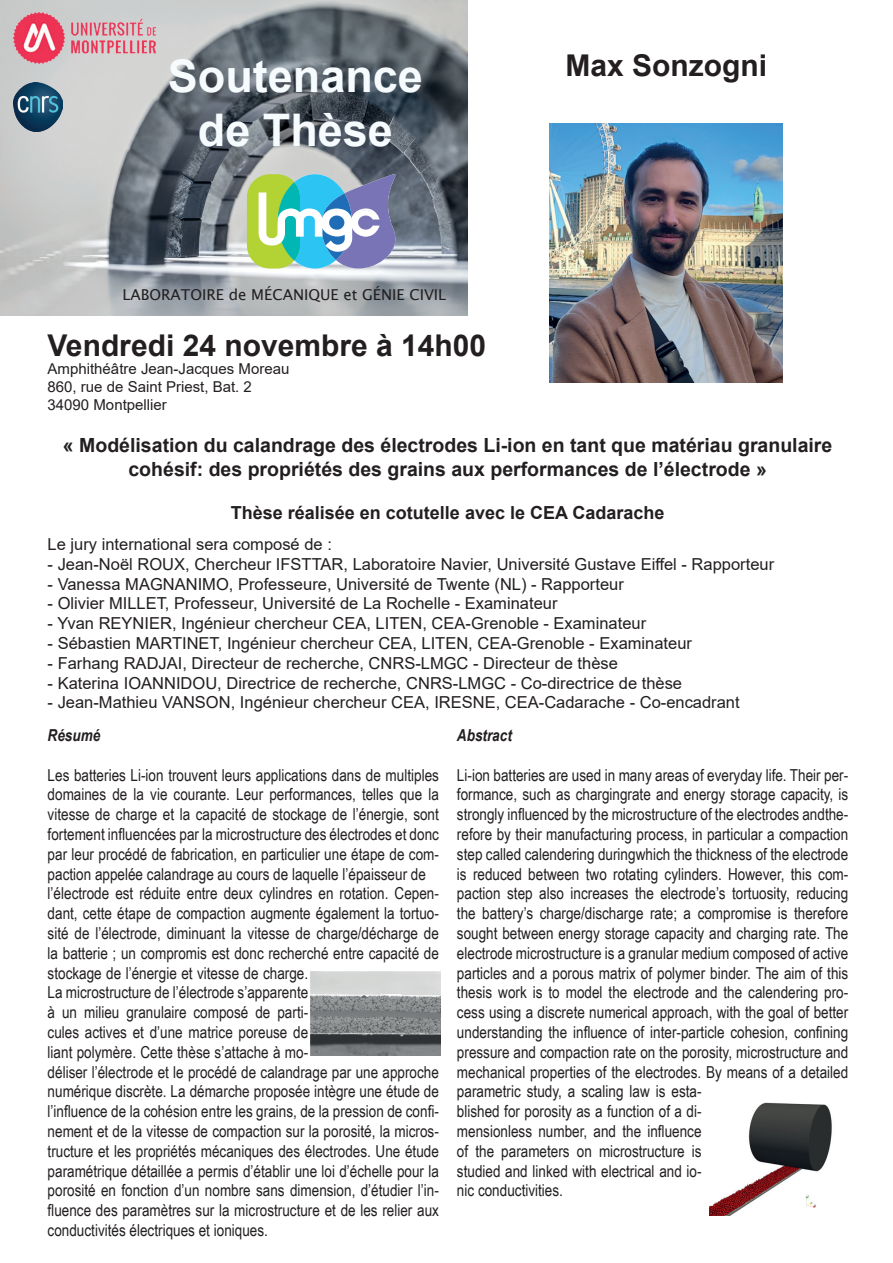
<style>
.page{position:relative;width:893px;height:1263px;background:#fff}
.page>*{position:absolute;margin:0;border:0;box-sizing:border-box;transform-origin:0 0}
.t1{font:700 45px/54px "Arial";color:#f6fbfe;text-align:center}
.t2{font:700 30px "Arial";color:#231f20}
.t3{font:700 19.5px/23.4px "Arial";color:#231f20;text-align:center}
.t4{font:700 18px "Arial";color:#231f20}
.t5{font:16.5px/19.8px "Arial Narrow";color:#231f20}
.t6{font:16.5px "Arial";color:#231f20}
.t7{font:italic 700 16.5px "Arial Narrow";color:#231f20}
.t8{font:15px/18px "Arial";color:#231f20}
.t9{font:15px "Lucida Sans Unicode";color:#231f20}
</style>
<div class="page">
<img style="left:550px;top:123px;width:233px;height:259px">
<img style="left:1px;top:0;width:467px;height:316px">
<div style="left:247px;top:174px;width:53px;height:95px;background:#b3d234;border-radius:23px"></div>
<svg style="left:259px;top:174px;width:136px;height:95px"></svg>
<img style="left:311px;top:971px;width:129px;height:84px">
<img style="left:709px;top:1102px;width:123px;height:113px">
<img style="left:14px;top:83px;width:49px;height:49px">
<img style="left:14px;top:13px;width:141px;height:51px">
<h1 class="t1" style="left:168px;top:50px;width:257px">Soutenance de Thèse</h1>
<h2 class="t2" style="left:565px;top:44px;width:203px">Max Sonzogni</h2>
<p class="t9" style="left:123px;top:283px;width:325px">LABORATOIRE de MÉCANIQUE et GÉNIE CIVIL</p>
<h2 class="t2" style="left:48px;top:324px;width:440px">Vendredi 24 novembre à 14h00</h2>
<p class="t8" style="left:48px;top:359px;width:243px">Amphithéâtre Jean-Jacques Moreau<br>860, rue de Saint Priest, Bat. 2<br>34090 Montpellier</p>
<p class="t3" style="left:63px;top:434px;width:771px">« Modélisation du calandrage des électrodes Li-ion en tant que matériau granulaire cohésif: des propriétés des grains aux performances de l’électrode »</p>
<p class="t4" style="left:231px;top:500px;width:435px">Thèse réalisée en cotutelle avec le CEA Cadarache</p>
<p class="t6" style="left:48px;top:533px;width:286px">Le jury international sera composé de :</p>
<p class="t6" style="left:48px;top:553px;width:728px">- Jean-Noël ROUX, Chercheur IFSTTAR, Laboratoire Navier, Université Gustave Eiffel - Rapporteur</p>
<p class="t6" style="left:48px;top:572px;width:578px">- Vanessa MAGNANIMO, Professeure, Université de Twente (NL) - Rapporteur</p>
<p class="t6" style="left:48px;top:592px;width:511px">- Olivier MILLET, Professeur, Université de La Rochelle - Examinateur</p>
<p class="t6" style="left:48px;top:612px;width:600px">- Yvan REYNIER, Ingénieur chercheur CEA, LITEN, CEA-Grenoble - Examinateur</p>
<p class="t6" style="left:48px;top:632px;width:646px">- Sébastien MARTINET, Ingénieur chercheur CEA, LITEN, CEA-Grenoble - Examinateur</p>
<p class="t6" style="left:48px;top:652px;width:572px">- Farhang RADJAI, Directeur de recherche, CNRS-LMGC - Directeur de thèse</p>
<p class="t6" style="left:48px;top:671px;width:636px">- Katerina IOANNIDOU, Directrice de recherche, CNRS-LMGC - Co-directrice de thèse</p>
<p class="t6" style="left:48px;top:691px;width:694px">- Jean-Mathieu VANSON, Ingénieur chercheur CEA, IRESNE, CEA-Cadarache - Co-encadrant</p>
<p class="t7" style="left:48px;top:723px;width:54px">Résumé</p>
<p class="t5" style="left:48px;top:764px;width:393px">Les batteries Li-ion trouvent leurs applications dans de multiples domaines de la vie courante. Leur performances, telles que la vitesse de charge et la capacité de stockage de l’énergie, sont fortement influencées par la microstructure des électrodes et donc par leur procédé de fabrication, en particulier une étape de com&shy;paction appelée calandrage au cours de laquelle l’épaisseur de l’électrode est réduite entre deux cylindres en rotation. Cepen&shy;dant, cette étape de compaction augmente également la tortuo&shy;sité de l’électrode, diminuant la vitesse de charge/décharge de la batterie ; un compromis est donc recherché entre capacité de stockage de l’énergie et vitesse de charge.<br>La microstructure de l’électrode s’apparente<br>à un milieu granulaire composé de parti-<br>cules actives et d’une matrice poreuse de<br>liant polymère. Cette thèse s’attache à mo-<br>déliser l’électrode et le procédé de calandrage par une approche numérique discrète. La démarche proposée intègre une étude de l’influence de la cohésion entre les grains, de la pression de confi&shy;nement et de la vitesse de compaction sur la porosité, la micros&shy;tructure et les propriétés mécaniques des électrodes. Une étude paramétrique détaillée a permis d’établir une loi d’échelle pour la porosité en fonction d’un nombre sans dimension, d’étudier l’in&shy;fluence des paramètres sur la microstructure et de les relier aux conductivités électriques et ioniques.</p>
<p class="t7" style="left:457px;top:723px;width:56px">Abstract</p>
<p class="t5" style="left:457px;top:764px;width:393px">Li-ion batteries are used in many areas of everyday life. Their per&shy;formance, such as chargingrate and energy storage capacity, is strongly influenced by the microstructure of the electrodes andthe&shy;refore by their manufacturing process, in particular a compaction step called calendering duringwhich the thickness of the electrode is reduced between two rotating cylinders. However, this com&shy;paction step also increases the electrode’s tortuosity, reducing the battery’s charge/discharge rate; a compromise is therefore sought between energy storage capacity and charging rate. The electrode microstructure is a granular medium composed of active particles and a porous matrix of polymer binder. The aim of this thesis work is to model the electrode and the calendering pro&shy;cess using a discrete numerical approach, with the goal of better understanding the influence of inter-particle cohesion, confining pressure and compaction rate on the porosity, microstructure and mechanical properties of the electrodes. By means of a detailed parametric study, a scaling law is esta-<br>blished for porosity as a function of a di-<br>mensionless number, and the influence<br>of the parameters on microstructure is<br>studied and linked with electrical and io-<br>nic conductivities.</p>
</div>
